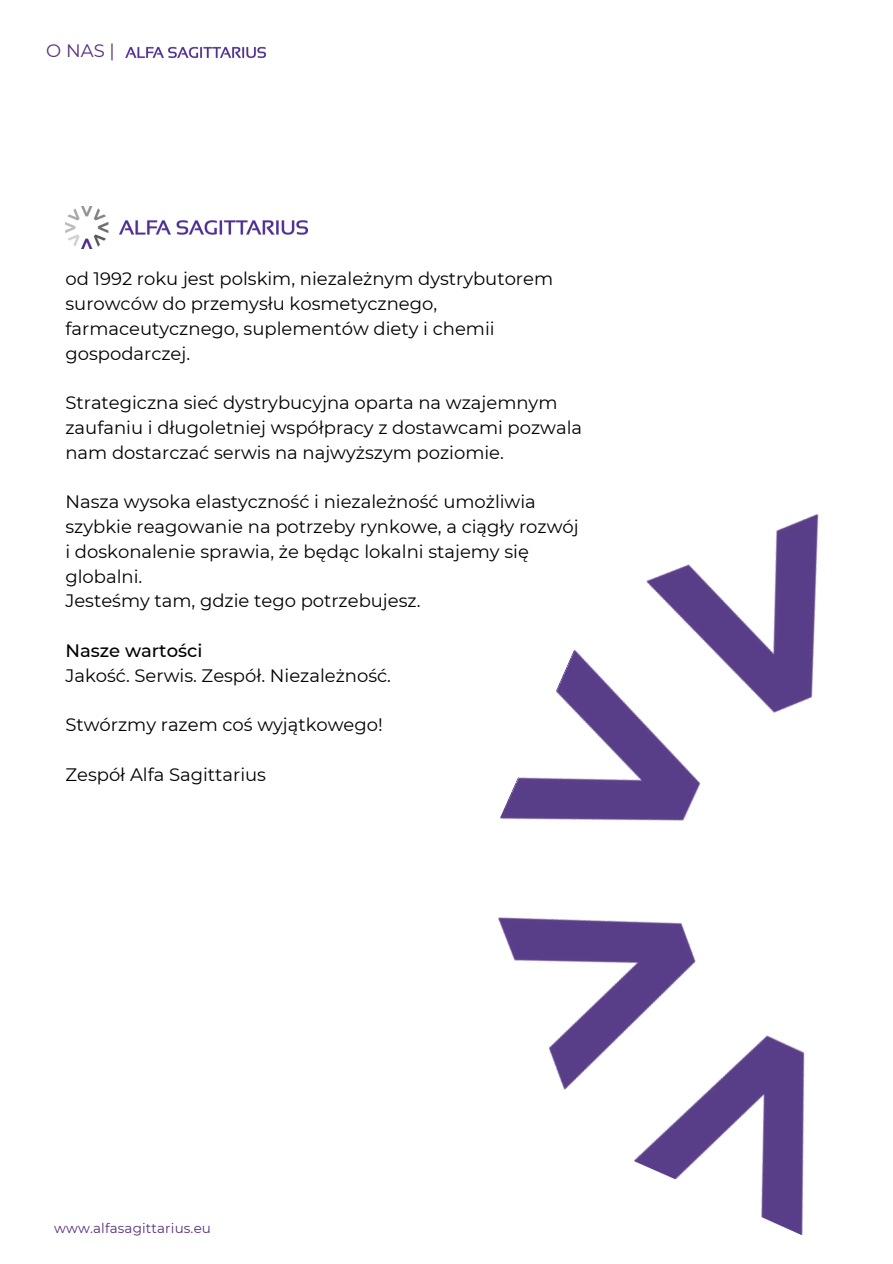
<style>
.page{position:relative;width:893px;height:1264px;background:#fff}
.page>*{position:absolute;margin:0;border:0;box-sizing:border-box;transform-origin:0 0}
.t1{font:18px/24.8px "Montserrat";color:#000}
.t2{font:18px "Montserrat";color:#592e7e}
.t3{font:13.5px "Montserrat";letter-spacing:.01em;color:#592e7e}
.s1{font-weight:500}
</style>
<div class="page">
<img style="left:498px;top:514px;width:321px;height:722px">
<img style="left:125px;top:46px;width:141px;height:13px">
<img style="left:65px;top:206px;width:242px;height:43px">
<h1 class="t2" style="left:46px;top:39px;width:70px">O NAS |</h1>
<h2 class="t1" style="left:65px;top:267px;width:489px">od 1992 roku jest polskim, niezależnym dystrybutorem surowców do przemysłu kosmetycznego, farmaceutycznego, suplementów diety i chemii gospodarczej.</h2>
<h2 class="t1" style="left:65px;top:390px;width:518px">Strategiczna sieć dystrybucyjna oparta na wzajemnym zaufaniu i długoletniej współpracy z dostawcami pozwala nam dostarczać serwis na najwyższym poziomie.</h2>
<h2 class="t1" style="left:65px;top:489px;width:514px">Nasza wysoka elastyczność i niezależność umożliwia szybkie reagowanie na potrzeby rynkowe, a ciągły rozwój i doskonalenie sprawia, że będąc lokalni stajemy się globalni.<br>Jesteśmy tam, gdzie tego potrzebujesz.</h2>
<h2 class="t1" style="left:65px;top:638px;width:327px"><span class="s1">Nasze wartości<br></span>Jakość. Serwis. Zespół. Niezależność.</h2>
<h2 class="t1" style="left:65px;top:712px;width:319px">Stwórzmy razem coś wyjątkowego!</h2>
<h2 class="t1" style="left:65px;top:762px;width:202px">Zespół Alfa Sagittarius</h2>
<p class="t3" style="left:54px;top:1219px;width:158px">www.alfasagittarius.eu</p>
</div>
